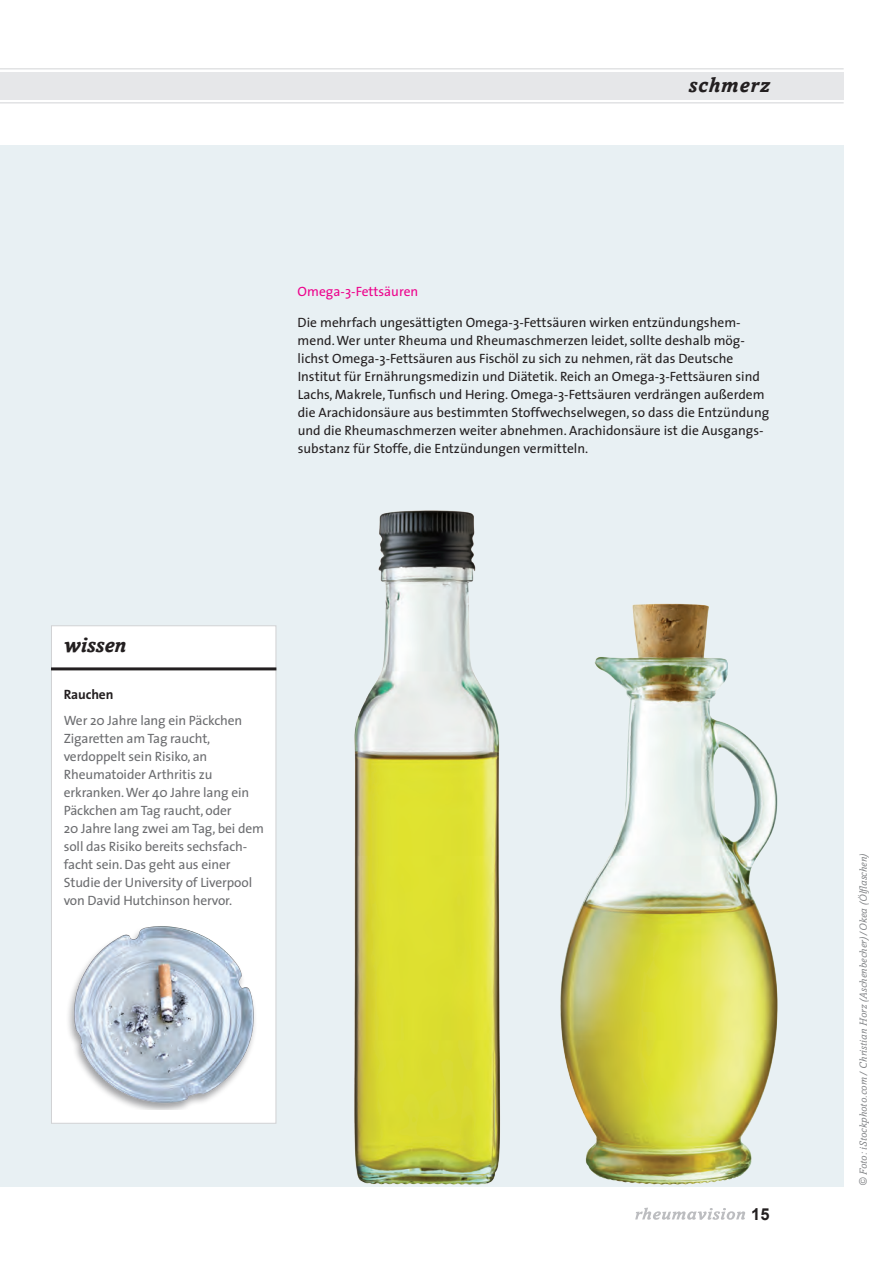
<style>
.page{position:relative;width:893px;height:1263px;background:#fff}
.page>*{position:absolute;margin:0;border:0;box-sizing:border-box;transform-origin:0 0}
.t1{font:italic 700 21px "Amasis";letter-spacing:.04em;color:#231f20}
.t2{font:700 16.5px "Arial";color:#231f20}
.t3{font:13.5px/18px "The Sans";color:#231f20}
.t4{font:13.5px/18px "The Sans";letter-spacing:-.01em;color:#6c6d70}
.t5{font:13.5px "The Sans";color:#ed028c}
.t6{font:700 13.5px "The Sans";letter-spacing:-.01em;color:#231f20}
.t7{font:italic 10.5px "Amasis";letter-spacing:.02em;color:#808285}
</style>
<div class="page">
<div style="left:0;top:145px;width:844px;height:1041px;background:#e8f0f3"></div>
<svg style="left:635px;top:1207px;width:110px;height:13px"></svg>
<hr style="left:0;top:102px;width:844px;height:2px;background:#e1e2e4">
<hr style="left:0;top:68px;width:844px;height:2px;background:#e1e2e4">
<div style="left:0;top:72px;width:844px;height:27px;background:#e6e7e9"></div>
<div style="left:51px;top:625px;width:225px;height:499px;background:#fff;border:1px solid #d1d2d4"></div>
<hr style="left:51px;top:667px;width:225px;height:3px;background:#231f20">
<img style="left:68px;top:926px;width:187px;height:183px">
<img style="left:354px;top:510px;width:424px;height:675px">
<h1 class="t1" style="left:688px;top:73px;width:83px">schmerz</h1>
<p class="t5" style="left:298px;top:280px;width:122px">Omega-3-Fettsäuren</p>
<p class="t3" style="left:298px;top:313px;width:473px">Die mehrfach ungesättigten Omega-3-Fettsäuren wirken entzündungshem&shy;mend.Wer unter Rheuma und Rheumaschmerzen leidet, sollte deshalb mög&shy;lichst Omega-3-Fettsäuren aus Fischöl zu sich zu nehmen, rät das Deutsche Institut für Ernährungsmedizin und Diätetik. Reich an Omega-3-Fettsäuren sind Lachs, Makrele, Tunfisch und Hering. Omega-3-Fettsäuren verdrängen außerdem die Arachidonsäure aus bestimmten Stoffwechselwegen, so dass die Entzündung und die Rheumaschmerzen weiter abnehmen. Arachidonsäure ist die Ausgangs&shy;substanz für Stoffe, die Entzündungen vermitteln.</p>
<h1 class="t1" style="left:64px;top:633px;width:64px">wissen</h1>
<p class="t6" style="left:64px;top:683px;width:51px">Rauchen</p>
<p class="t4" style="left:64px;top:711px;width:202px">Wer 20 Jahre lang ein Päckchen<br>Zigaretten am Tag raucht, verdoppelt sein Risiko, an<br>Rheumatoider Arthritis zu erkranken.Wer 40 Jahre lang ein<br>Päckchen am Tag raucht, oder<br>20 Jahre lang zwei am Tag, bei dem soll das Risiko bereits sechsfach&shy;facht sein. Das geht aus einer<br>Studie der University of Liverpool von David Hutchinson hervor.</p>
<p class="t2" style="left:751px;top:1203px;width:20px">15</p>
<p class="t7" style="left:857px;top:1186px;width:335px;rotate:-90deg">© Foto: iStockphoto.com/ Christian Horz (Aschenbecher)/Okea (Ölflaschen)</p>
</div>
